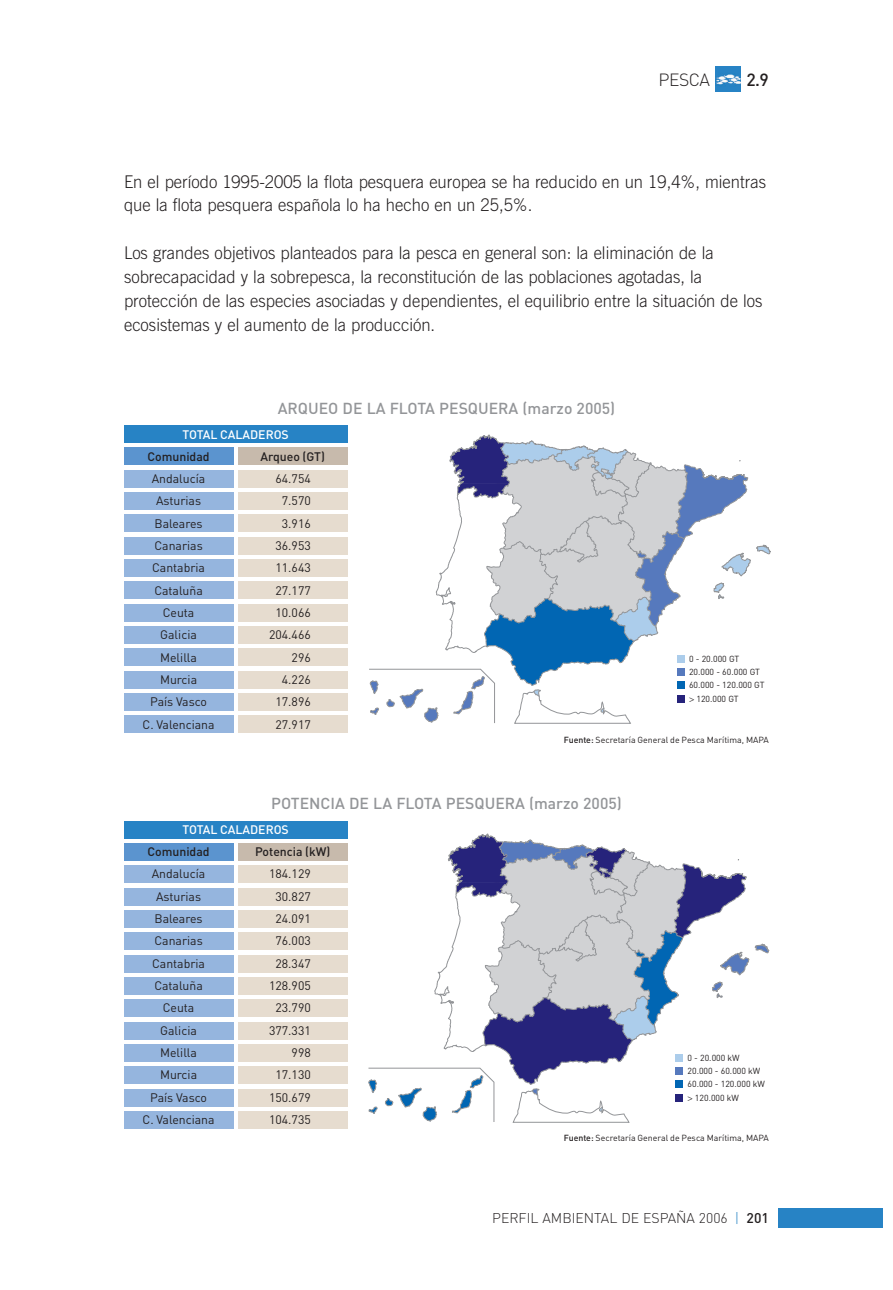
<style>
.page{position:relative;width:893px;height:1290px;background:#fff}
.page>*{position:absolute;margin:0;border:0;box-sizing:border-box;transform-origin:0 0}
.t1{font:300 17.5px/23.8px "Trade Gothic";color:#231f20;scale:.95 1}
.t2{font:300 17.5px "DIN";letter-spacing:-.025em;color:#231f20}
.t3{font:500 17.5px "DIN";color:#231f20}
.t4{font:500 15.75px "DIN";color:#939598}
.t5{font:300 14px "DIN";color:#231f20}
.t6{font:12.25px "DIN";color:#231f20}
.t7{font:500 12.25px "DIN";color:#231f20}
.t8{font:500 12.25px "DIN";color:#fff}
.t9{font:8.75px/13.1px "DIN";color:#231f20}
.s1{font-family:"Trade Gothic"}
.s2{font-weight:500}
.s3{color:#2783c5}
</style>
<div class="page">
<img style="left:716px;top:66px;width:25px;height:25px">
<div style="left:779px;top:1208px;width:104px;height:20px;background:#2783c5"></div>
<svg style="left:369px;top:434px;width:402px;height:290px"></svg>
<div style="left:124px;top:448px;width:109px;height:17px;background:#5b94cf"></div>
<div style="left:238px;top:448px;width:109px;height:17px;background:#c7baac"></div>
<div style="left:124px;top:470px;width:109px;height:17px;background:#95b5de"></div>
<div style="left:238px;top:470px;width:109px;height:17px;background:#e6dccf"></div>
<div style="left:124px;top:492px;width:109px;height:18px;background:#95b5de"></div>
<div style="left:238px;top:492px;width:109px;height:18px;background:#e6dccf"></div>
<div style="left:124px;top:515px;width:109px;height:17px;background:#95b5de"></div>
<div style="left:238px;top:515px;width:109px;height:17px;background:#e6dccf"></div>
<div style="left:124px;top:537px;width:109px;height:17px;background:#95b5de"></div>
<div style="left:238px;top:537px;width:109px;height:17px;background:#e6dccf"></div>
<div style="left:124px;top:559px;width:109px;height:18px;background:#95b5de"></div>
<div style="left:238px;top:559px;width:109px;height:18px;background:#e6dccf"></div>
<div style="left:124px;top:582px;width:109px;height:17px;background:#95b5de"></div>
<div style="left:238px;top:582px;width:109px;height:17px;background:#e6dccf"></div>
<div style="left:124px;top:604px;width:109px;height:17px;background:#95b5de"></div>
<div style="left:238px;top:604px;width:109px;height:17px;background:#e6dccf"></div>
<div style="left:124px;top:626px;width:109px;height:18px;background:#95b5de"></div>
<div style="left:238px;top:626px;width:109px;height:18px;background:#e6dccf"></div>
<div style="left:124px;top:649px;width:109px;height:17px;background:#95b5de"></div>
<div style="left:238px;top:649px;width:109px;height:17px;background:#e6dccf"></div>
<div style="left:124px;top:671px;width:109px;height:17px;background:#95b5de"></div>
<div style="left:238px;top:671px;width:109px;height:17px;background:#e6dccf"></div>
<div style="left:124px;top:693px;width:109px;height:18px;background:#95b5de"></div>
<div style="left:238px;top:693px;width:109px;height:18px;background:#e6dccf"></div>
<div style="left:124px;top:716px;width:109px;height:17px;background:#95b5de"></div>
<div style="left:238px;top:716px;width:109px;height:17px;background:#e6dccf"></div>
<div style="left:124px;top:425px;width:223px;height:18px;background:#2783c5"></div>
<svg style="left:755px;top:943px;width:14px;height:11px"></svg>
<svg style="left:368px;top:833px;width:381px;height:290px"></svg>
<div style="left:124px;top:843px;width:109px;height:17px;background:#5b94cf"></div>
<div style="left:238px;top:843px;width:109px;height:17px;background:#c7baac"></div>
<div style="left:124px;top:865px;width:109px;height:18px;background:#95b5de"></div>
<div style="left:238px;top:865px;width:109px;height:18px;background:#e6dccf"></div>
<div style="left:124px;top:888px;width:109px;height:17px;background:#95b5de"></div>
<div style="left:238px;top:888px;width:109px;height:17px;background:#e6dccf"></div>
<div style="left:124px;top:910px;width:109px;height:17px;background:#95b5de"></div>
<div style="left:238px;top:910px;width:109px;height:17px;background:#e6dccf"></div>
<div style="left:124px;top:932px;width:109px;height:18px;background:#95b5de"></div>
<div style="left:238px;top:932px;width:109px;height:18px;background:#e6dccf"></div>
<div style="left:124px;top:955px;width:109px;height:17px;background:#95b5de"></div>
<div style="left:238px;top:955px;width:109px;height:17px;background:#e6dccf"></div>
<div style="left:124px;top:977px;width:109px;height:17px;background:#95b5de"></div>
<div style="left:238px;top:977px;width:109px;height:17px;background:#e6dccf"></div>
<div style="left:124px;top:999px;width:109px;height:18px;background:#95b5de"></div>
<div style="left:238px;top:999px;width:109px;height:18px;background:#e6dccf"></div>
<div style="left:124px;top:1022px;width:109px;height:17px;background:#95b5de"></div>
<div style="left:238px;top:1022px;width:109px;height:17px;background:#e6dccf"></div>
<div style="left:124px;top:1044px;width:109px;height:17px;background:#95b5de"></div>
<div style="left:238px;top:1044px;width:109px;height:17px;background:#e6dccf"></div>
<div style="left:124px;top:1066px;width:109px;height:18px;background:#95b5de"></div>
<div style="left:238px;top:1066px;width:109px;height:18px;background:#e6dccf"></div>
<div style="left:124px;top:1089px;width:109px;height:17px;background:#95b5de"></div>
<div style="left:238px;top:1089px;width:109px;height:17px;background:#e6dccf"></div>
<div style="left:124px;top:1111px;width:109px;height:17px;background:#95b5de"></div>
<div style="left:238px;top:1111px;width:109px;height:17px;background:#e6dccf"></div>
<div style="left:124px;top:821px;width:223px;height:17px;background:#2783c5"></div>
<p class="t2" style="left:658px;top:73px;width:53px">PESCA</p>
<p class="t3" style="left:746px;top:73px;width:24px">2.9</p>
<p class="t1" style="left:124px;top:171px;width:677px">En el período 1995-2005 la flota pesquera europea se ha reducido en un 19,4%, mientras que la flota pesquera española lo ha hecho en un 25,5%.</p>
<p class="t1" style="left:124px;top:242px;width:674px">Los grandes objetivos planteados para la pesca en general son: la eliminación de la sobrecapacidad y la sobrepesca, la reconstitución de las poblaciones agotadas, la protección de las especies asociadas y dependientes, el equilibrio entre la situación de los ecosistemas y el aumento de la producción.</p>
<p class="t4" style="left:278px;top:402px;width:339px">ARQUEO DE LA FLOTA PESQUERA (marzo 2005)</p>
<p class="t8" style="left:182px;top:430px;width:108px">TOTAL CALADEROS</p>
<p class="t7" style="left:147px;top:452px;width:64px">Comunidad</p>
<p class="t7" style="left:260px;top:452px;width:66px">Arqueo (GT)</p>
<p class="t6" style="left:152px;top:474px;width:55px">Andalucía</p>
<p class="t6" style="left:275px;top:474px;width:37px">64.754</p>
<p class="t6" style="left:156px;top:496px;width:47px">Asturias</p>
<p class="t6" style="left:282px;top:496px;width:30px">7.570</p>
<p class="t6" style="left:154px;top:519px;width:50px">Baleares</p>
<p class="t6" style="left:282px;top:519px;width:30px">3.916</p>
<p class="t6" style="left:154px;top:541px;width:50px">Canarias</p>
<p class="t6" style="left:275px;top:541px;width:37px">36.953</p>
<p class="t6" style="left:152px;top:563px;width:54px">Cantabria</p>
<p class="t6" style="left:275px;top:563px;width:37px">11.643</p>
<p class="t6" style="left:154px;top:586px;width:50px">Cataluña</p>
<p class="t6" style="left:275px;top:586px;width:37px">27.177</p>
<p class="t6" style="left:163px;top:608px;width:33px">Ceuta</p>
<p class="t6" style="left:275px;top:608px;width:37px">10.066</p>
<p class="t6" style="left:160px;top:630px;width:38px">Galicia</p>
<p class="t6" style="left:269px;top:630px;width:43px">204.466</p>
<p class="t6" style="left:160px;top:653px;width:38px">Melilla</p>
<p class="t6" style="left:292px;top:653px;width:21px">296</p>
<p class="t6" style="left:160px;top:675px;width:39px">Murcia</p>
<p class="t6" style="left:282px;top:675px;width:30px">4.226</p>
<p class="t6" style="left:150px;top:697px;width:58px">País Vasco</p>
<p class="t6" style="left:275px;top:697px;width:37px">17.896</p>
<p class="t6" style="left:143px;top:720px;width:74px">C. Valenciana</p>
<p class="t6" style="left:275px;top:720px;width:37px">27.917</p>
<p class="t9" style="left:689px;top:653px;width:77px">0 - 20.000 GT<br>20.000 - 60.000 GT<br>60.000 - 120.000 GT <span class="s1">&gt;</span> 120.000 GT</p>
<p class="t9" style="left:564px;top:734px;width:207px"><span class="s2">Fuente:</span> Secretaría General de Pesca Marítima, MAPA</p>
<p class="t4" style="left:271px;top:798px;width:352px">POTENCIA DE LA FLOTA PESQUERA (marzo 2005)</p>
<p class="t8" style="left:182px;top:825px;width:108px">TOTAL CALADEROS</p>
<p class="t7" style="left:147px;top:847px;width:64px">Comunidad</p>
<p class="t7" style="left:255px;top:847px;width:77px">Potencia (kW)</p>
<p class="t6" style="left:152px;top:870px;width:55px">Andalucía</p>
<p class="t6" style="left:269px;top:870px;width:43px">184.129</p>
<p class="t6" style="left:156px;top:892px;width:47px">Asturias</p>
<p class="t6" style="left:275px;top:892px;width:37px">30.827</p>
<p class="t6" style="left:154px;top:914px;width:50px">Baleares</p>
<p class="t6" style="left:275px;top:914px;width:37px">24.091</p>
<p class="t6" style="left:154px;top:937px;width:50px">Canarias</p>
<p class="t6" style="left:275px;top:937px;width:37px">76.003</p>
<p class="t6" style="left:152px;top:959px;width:54px">Cantabria</p>
<p class="t6" style="left:275px;top:959px;width:37px">28.347</p>
<p class="t6" style="left:154px;top:981px;width:50px">Cataluña</p>
<p class="t6" style="left:269px;top:981px;width:43px">128.905</p>
<p class="t6" style="left:163px;top:1004px;width:33px">Ceuta</p>
<p class="t6" style="left:275px;top:1004px;width:37px">23.790</p>
<p class="t6" style="left:160px;top:1026px;width:38px">Galicia</p>
<p class="t6" style="left:269px;top:1026px;width:43px">377.331</p>
<p class="t6" style="left:160px;top:1048px;width:38px">Melilla</p>
<p class="t6" style="left:292px;top:1048px;width:21px">998</p>
<p class="t6" style="left:160px;top:1071px;width:39px">Murcia</p>
<p class="t6" style="left:275px;top:1071px;width:37px">17.130</p>
<p class="t6" style="left:150px;top:1093px;width:58px">País Vasco</p>
<p class="t6" style="left:269px;top:1093px;width:43px">150.679</p>
<p class="t6" style="left:143px;top:1115px;width:74px">C. Valenciana</p>
<p class="t6" style="left:269px;top:1115px;width:43px">104.735</p>
<p class="t9" style="left:687px;top:1052px;width:79px">0 - 20.000 kW<br>20.000 - 60.000 kW<br>60.000 - 120.000 kW <span class="s1">&gt;</span> 120.000 kW</p>
<p class="t9" style="left:564px;top:1132px;width:207px"><span class="s2">Fuente:</span> Secretaría General de Pesca Marítima, MAPA</p>
<p class="t5" style="left:492px;top:1213px;width:278px">PERFIL AMBIENTAL DE ESPAÑA 2006 <span class="s3">|</span> <span class="s2">201</span></p>
</div>
